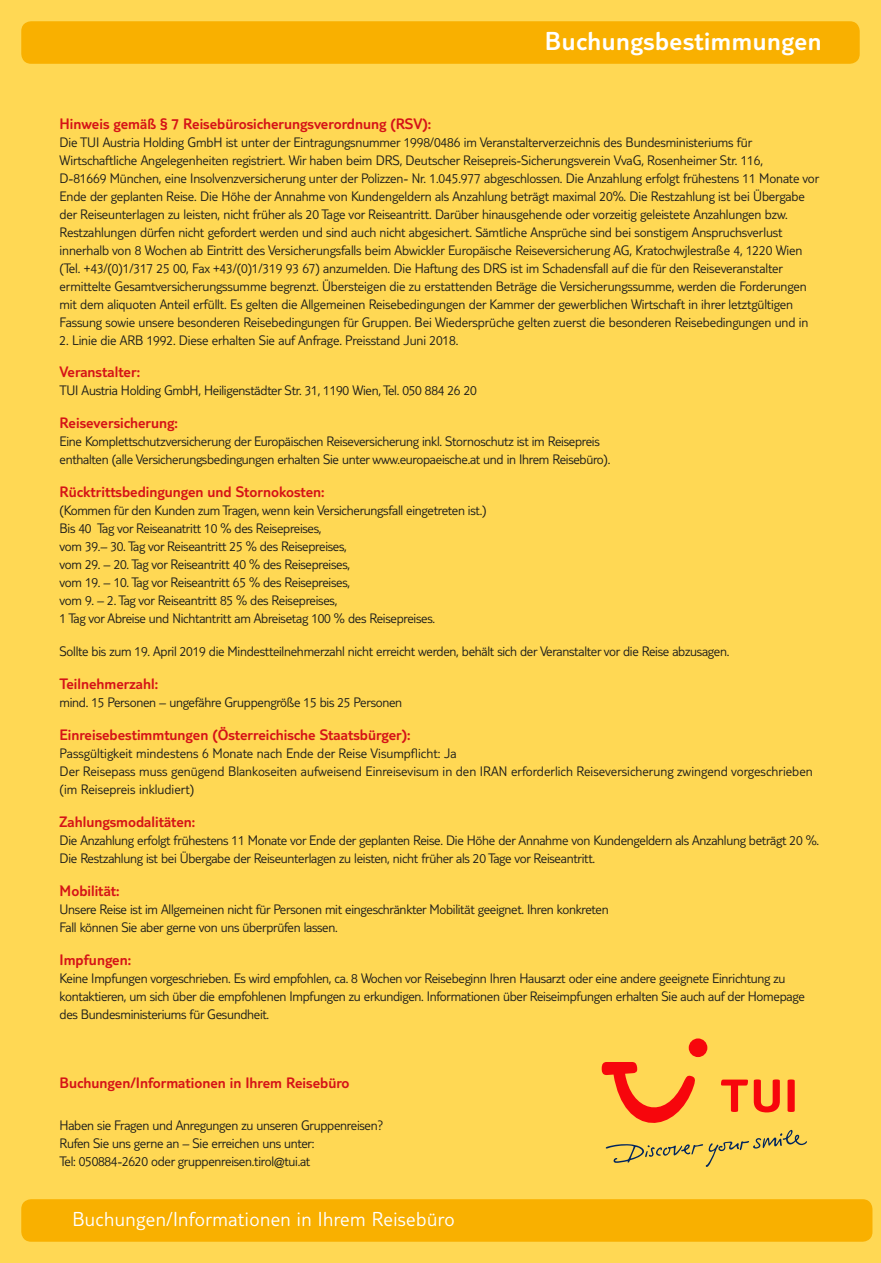
<style>
.page{position:relative;width:881px;height:1263px;background:#fff}
.page>*{position:absolute;margin:0;border:0;box-sizing:border-box;transform-origin:0 0}
.t1{font:300 27px "TUI Type";letter-spacing:.02em;color:#fff}
.t2{font:300 21px "TUI Type";letter-spacing:.02em;color:#fff}
.t3{font:300 15.75px "TUI Type";color:#d51317}
.t4{font:300 14.25px/18px "TUI Type";letter-spacing:-.02em;color:#1d1d1b}
.t5{font:300 14.25px/18px "TUI Type";color:#1d1d1b}
</style>
<div class="page">
<div style="left:0;top:0;width:880px;height:1263px;background:#ffd854"></div>
<div style="left:21px;top:21px;width:838px;height:43px;background:#f9b000;border-radius:10px"></div>
<div style="left:21px;top:1199px;width:851px;height:43px;background:#f9b000;border-radius:10px"></div>
<div style="left:688px;top:1038px;width:19px;height:19px;background:#f7060c;border-radius:50%"></div>
<svg style="left:601px;top:1062px;width:205px;height:105px"></svg>
<h1 class="t1" style="left:544px;top:26px;width:278px">Buchungsbestimmungen</h1>
<p class="t3" style="left:60px;top:115px;width:373px">Hinweis gemäß § 7 Reisebürosicherungsverordnung (RSV):</p>
<p class="t4" style="left:60px;top:133px;width:761px">Die TUI Austria Holding GmbH ist unter der Eintragungsnummer 1998/0486 im Veranstalterverzeichnis des Bundesministeriums für Wirtschaftliche Angelegenheiten registriert. Wir haben beim DRS, Deutscher Reisepreis-Sicherungsverein VvaG, Rosenheimer Str. 116,<br>D-81669 München, eine Insolvenzversicherung unter der Polizzen- Nr. 1.045.977 abgeschlossen. Die Anzahlung erfolgt frühestens 11 Monate vor Ende der geplanten Reise. Die Höhe der Annahme von Kundengeldern als Anzahlung beträgt maximal 20%. Die Restzahlung ist bei Übergabe der Reiseunterlagen zu leisten, nicht früher als 20 Tage vor Reiseantritt. Darüber hinausgehende oder vorzeitig geleistete Anzahlungen bzw.<br>Restzahlungen dürfen nicht gefordert werden und sind auch nicht abgesichert. Sämtliche Ansprüche sind bei sonstigem Anspruchsverlust innerhalb von 8 Wochen ab Eintritt des Versicherungsfalls beim Abwickler Europäische Reiseversicherung AG, Kratochwjlestraße 4, 1220 Wien (Tel. +43/(0)1/317 25 00, Fax +43/(0)1/319 93 67) anzumelden. Die Haftung des DRS ist im Schadensfall auf die für den Reiseveranstalter ermittelte Gesamtversicherungssumme begrenzt. Übersteigen die zu erstattenden Beträge die Versicherungssumme, werden die Forderungen mit dem aliquoten Anteil erfüllt. Es gelten die Allgemeinen Reisebedingungen der Kammer der gewerblichen Wirtschaft in ihrer letztgültigen Fassung sowie unsere besonderen Reisebedingungen für Gruppen. Bei Wiedersprüche gelten zuerst die besonderen Reisebedingungen und in</p>
<p class="t4" style="left:60px;top:331px;width:400px">2. Linie die ARB 1992. Diese erhalten Sie auf Anfrage. Preisstand Juni 2018.</p>
<p class="t3" style="left:60px;top:362px;width:82px">Veranstalter:</p>
<p class="t4" style="left:60px;top:381px;width:418px">TUI Austria Holding GmbH, Heiligenstädter Str. 31, 1190 Wien, Tel. 050 884 26 20</p>
<p class="t3" style="left:60px;top:413px;width:120px">Reiseversicherung:</p>
<p class="t4" style="left:60px;top:432px;width:552px">Eine Komplettschutzversicherung der Europäischen Reiseversicherung inkl. Stornoschutz ist im Reisepreis enthalten (alle Versicherungsbedingungen erhalten Sie unter www.europaeische.at und in Ihrem Reisebüro).</p>
<p class="t3" style="left:60px;top:482px;width:266px">Rücktrittsbedingungen und Stornokosten:</p>
<p class="t4" style="left:60px;top:501px;width:428px">(Kommen für den Kunden zum Tragen, wenn kein Versicherungsfall eingetreten ist.)<br>Bis 40 Tag vor Reiseanatritt 10 % des Reisepreises,<br>vom 39.– 30. Tag vor Reiseantritt 25 % des Reisepreises,<br>vom 29. – 20. Tag vor Reiseantritt 40 % des Reisepreises,<br>vom 19. – 10. Tag vor Reiseantritt 65 % des Reisepreises,<br>vom 9. – 2. Tag vor Reiseantritt 85 % des Reisepreises,<br>1 Tag vor Abreise und Nichtantritt am Abreisetag 100 % des Reisepreises.</p>
<p class="t4" style="left:60px;top:642px;width:671px">Sollte bis zum 19. April 2019 die Mindestteilnehmerzahl nicht erreicht werden, behält sich der Veranstalter vor die Reise abzusagen.</p>
<p class="t3" style="left:60px;top:674px;width:100px">Teilnehmerzahl:</p>
<p class="t4" style="left:60px;top:693px;width:344px">mind. 15 Personen – ungefähre Gruppengröße 15 bis 25 Personen</p>
<p class="t3" style="left:60px;top:725px;width:352px">Einreisebestimmtungen (Österreichische Staatsbürger):</p>
<p class="t5" style="left:60px;top:744px;width:754px">Passgültigkeit mindestens 6 Monate nach Ende der Reise Visumpflicht: Ja<br>Der Reisepass muss genügend Blankoseiten aufweisend Einreisevisum in den IRAN erforderlich Reiseversicherung zwingend vorgeschrieben (im Reisepreis inkludiert)</p>
<p class="t3" style="left:60px;top:812px;width:137px">Zahlungsmodalitäten:</p>
<p class="t4" style="left:60px;top:831px;width:760px">Die Anzahlung erfolgt frühestens 11 Monate vor Ende der geplanten Reise. Die Höhe der Annahme von Kundengeldern als Anzahlung beträgt 20 %.<br>Die Restzahlung ist bei Übergabe der Reiseunterlagen zu leisten, nicht früher als 20 Tage vor Reiseantritt.</p>
<p class="t3" style="left:60px;top:881px;width:61px">Mobilität:</p>
<p class="t4" style="left:60px;top:900px;width:550px">Unsere Reise ist im Allgemeinen nicht für Personen mit eingeschränkter Mobilität geeignet. Ihren konkreten<br>Fall können Sie aber gerne von uns überprüfen lassen.</p>
<p class="t3" style="left:60px;top:950px;width:73px">Impfungen:</p>
<p class="t4" style="left:60px;top:969px;width:746px">Keine Impfungen vorgeschrieben. Es wird empfohlen, ca. 8 Wochen vor Reisebeginn Ihren Hausarzt oder eine andere geeignete Einrichtung zu kontaktieren, um sich über die empfohlenen Impfungen zu erkundigen. Informationen über Reiseimpfungen erhalten Sie auch auf der Homepage des Bundesministeriums für Gesundheit.</p>
<p class="t3" style="left:60px;top:1074px;width:291px">Buchungen/Informationen in Ihrem Reisebüro</p>
<p class="t4" style="left:60px;top:1116px;width:325px">Haben sie Fragen und Anregungen zu unseren Gruppenreisen?<br>Rufen Sie uns gerne an – Sie erreichen uns unter:<br>Tel: 050884-2620 oder gruppenreisen.tirol@tui.at</p>
<h2 class="t2" style="left:72px;top:1207px;width:383px">Buchungen/Informationen in Ihrem Reisebüro</h2>
</div>
